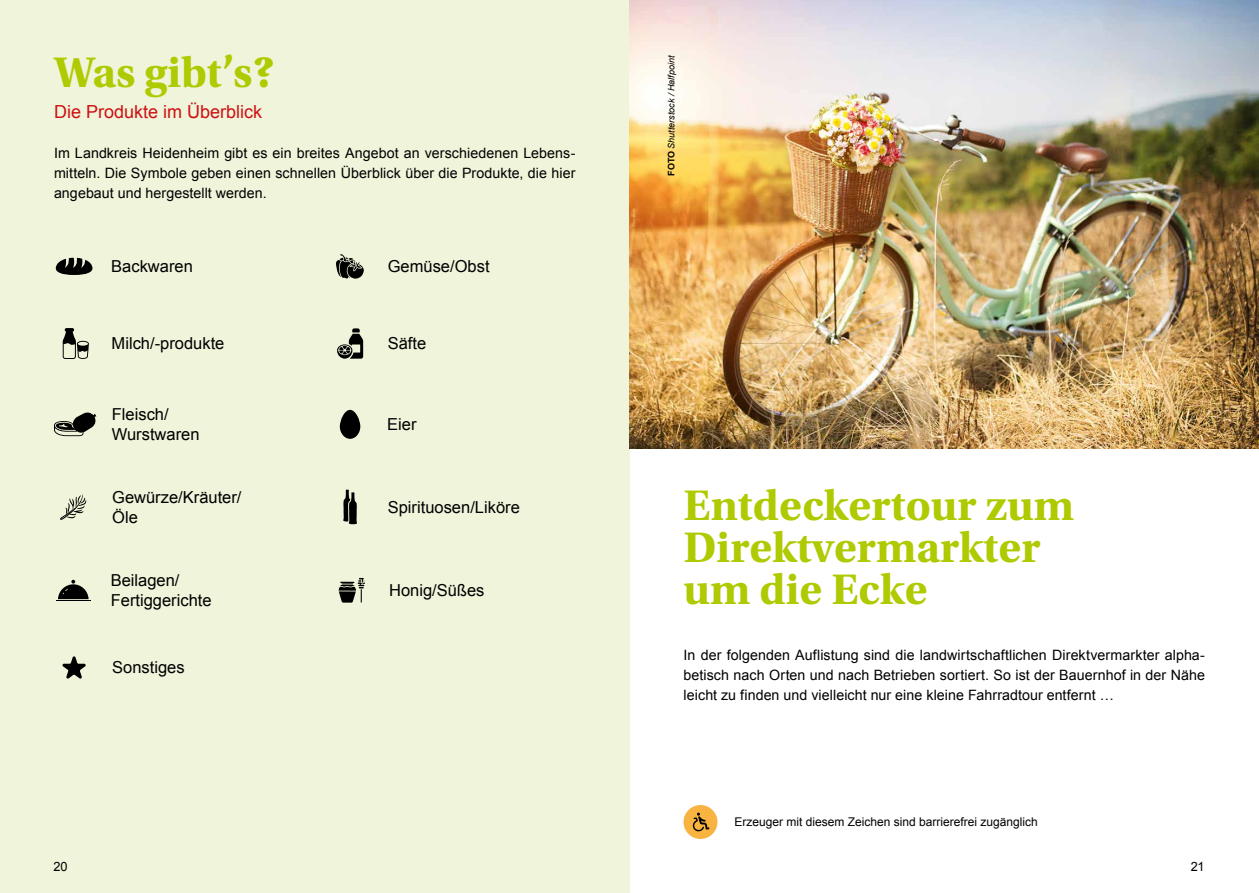
<style>
.page{position:relative;width:1259px;height:893px;background:#fff}
.page>*{position:absolute;margin:0;border:0;box-sizing:border-box;transform-origin:0 0}
.t1{font:700 45px/42px "Utopia Std";color:#afca00}
.t2{font:18px "Arial";color:#cd1013}
.t3{font:16.5px/19.8px "Arial";color:#000}
.t4{font:14.25px/20.2px "Arial";letter-spacing:.005em;color:#000;text-align:justify}
.t5{font:12.75px "Arial";color:#000}
.t6{font:12px "Arial";color:#000}
.t7{font:italic 9px "Arial";color:#000}
.s1{font-weight:700;font-style:normal}
</style>
<div class="page">
<div style="left:0;top:0;width:629px;height:893px;background:#f0f4da"></div>
<img style="left:629px;top:0;width:630px;height:448px">
<div style="left:683px;top:805px;width:34px;height:34px;background:#f9b340;border-radius:50%"></div>
<svg style="left:692px;top:813px;width:17px;height:18px"></svg>
<svg style="left:56px;top:258px;width:36px;height:17px"></svg>
<svg style="left:336px;top:254px;width:28px;height:25px"></svg>
<svg style="left:62px;top:656px;width:24px;height:23px"></svg>
<svg style="left:343px;top:490px;width:14px;height:34px"></svg>
<svg style="left:60px;top:494px;width:27px;height:26px"></svg>
<hr style="left:56px;top:600px;width:35px;height:1px;background:#000">
<svg style="left:58px;top:580px;width:31px;height:19px"></svg>
<svg style="left:339px;top:578px;width:26px;height:25px"></svg>
<svg style="left:337px;top:328px;width:26px;height:31px"></svg>
<svg style="left:62px;top:328px;width:27px;height:31px"></svg>
<svg style="left:340px;top:410px;width:20px;height:29px"></svg>
<svg style="left:54px;top:412px;width:42px;height:24px"></svg>
<h1 class="t1" style="left:54px;top:51px;width:223px">Was gibt’s?</h1>
<p class="t2" style="left:54px;top:100px;width:210px">Die Produkte im Überblick</p>
<p class="t4" style="left:54px;top:143px;width:523px">Im Landkreis Heidenheim gibt es ein breites Angebot an verschiedenen Lebens&shy;mitteln. Die Symbole geben einen schnellen Überblick über die Produkte, die hier angebaut und hergestellt werden.</p>
<p class="t3" style="left:111px;top:257px;width:83px">Backwaren</p>
<p class="t3" style="left:388px;top:257px;width:103px">Gemüse/Obst</p>
<p class="t3" style="left:112px;top:333px;width:114px">Milch/-produkte</p>
<p class="t3" style="left:388px;top:333px;width:40px">Säfte</p>
<p class="t3" style="left:112px;top:405px;width:89px">Fleisch/<br>Wurstwaren</p>
<p class="t3" style="left:112px;top:488px;width:131px">Gewürze/Kräuter/<br>Öle</p>
<p class="t3" style="left:387px;top:415px;width:31px">Eier</p>
<p class="t3" style="left:388px;top:497px;width:134px">Spirituosen/Liköre</p>
<p class="t3" style="left:111px;top:571px;width:102px">Beilagen/<br>Fertiggerichte</p>
<p class="t3" style="left:389px;top:581px;width:97px">Honig/Süßes</p>
<p class="t3" style="left:112px;top:658px;width:74px">Sonstiges</p>
<p class="t7" style="left:665px;top:176px;width:122px;rotate:-90deg"><span class="s1">FOTO</span> Shutterstock / Halfpoint</p>
<h1 class="t1" style="left:683px;top:485px;width:392px">Entdeckertour zum<br>Direktvermarkter um die Ecke</h1>
<p class="t4" style="left:683px;top:645px;width:523px">In der folgenden Auflistung sind die landwirtschaftlichen Direktvermarkter alpha&shy;betisch nach Orten und nach Betrieben sortiert. So ist der Bauernhof in der Nähe leicht zu finden und vielleicht nur eine kleine Fahrradtour entfernt …</p>
<p class="t6" style="left:734px;top:814px;width:305px">Erzeuger mit diesem Zeichen sind barrierefrei zugänglich</p>
<p class="t5" style="left:54px;top:858px;width:16px">20</p>
<p class="t5" style="left:1190px;top:858px;width:15px">21</p>
</div>
